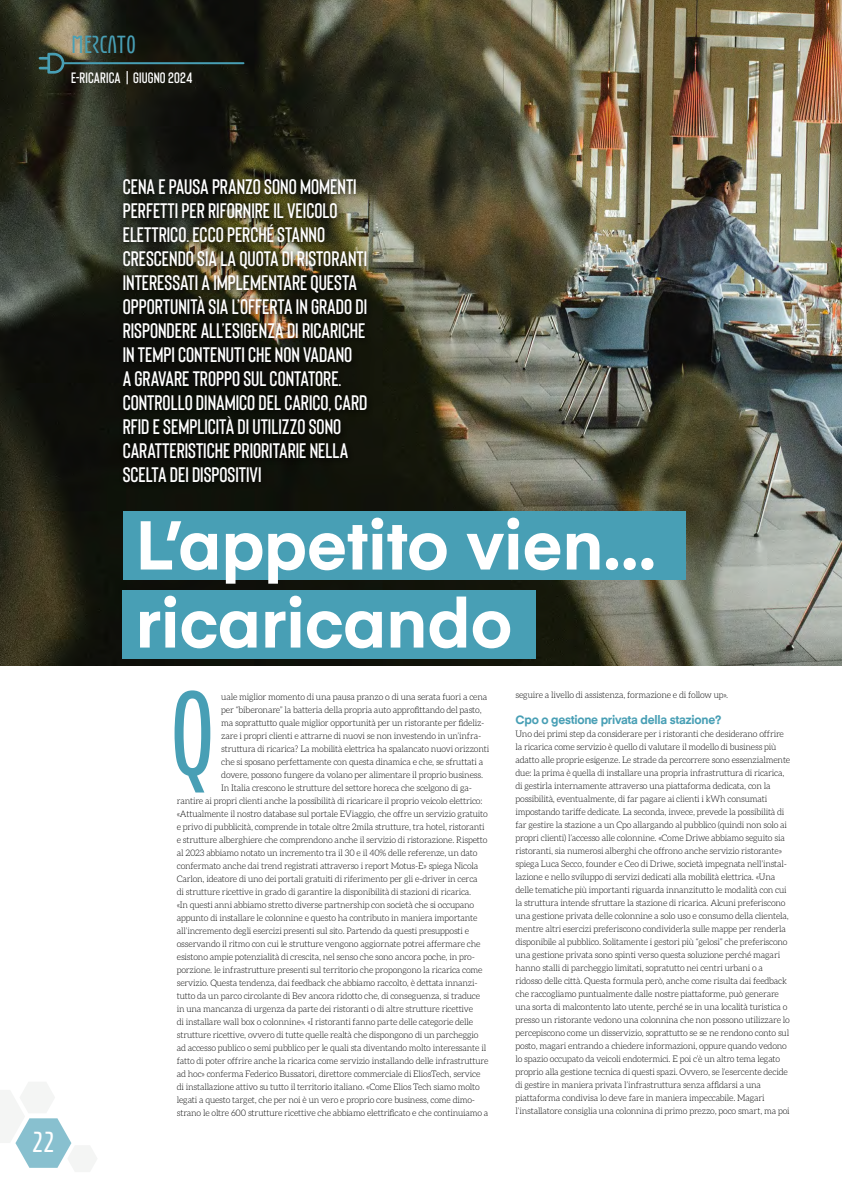
<style>
.page{position:relative;width:842px;height:1191px;background:#fff}
.page>*{position:absolute;margin:0;border:0;box-sizing:border-box;transform-origin:0 0}
.t1{font:113.9px "Eunomia";color:#489fb5}
.t2{font:700 68px/78px "Eina 03";color:#fff}
.t3{font:28.2px "Eunomia";color:#fff}
.t4{font:24px "Eunomia";color:#489fb5}
.t5{font:600 21px/24px "Bison";color:#fff}
.t6{font:600 15px "Bison";letter-spacing:.01em;color:#fff}
.t7{font:700 12px "Eina 01";letter-spacing:-.02em;color:#489fb5}
.t8{font:300 9px/13px "Aleo";letter-spacing:-.02em;color:#000}
</style>
<div class="page">
<img style="left:0;top:0;width:842px;height:666px">
<svg style="left:39px;top:53px;width:25px;height:21px"></svg>
<hr style="left:64px;top:62px;width:179px;height:2px;background:#489fb5">
<svg style="left:0;top:1082px;width:97px;height:90px"></svg>
<svg style="left:127px;top:71px;width:1px;height:13px"></svg>
<div style="left:119px;top:175px;width:255px;height:314px;background:#000;opacity:.7"></div>
<div style="left:123px;top:511px;width:563px;height:68px;background:#489fb5"></div>
<div style="left:123px;top:590px;width:413px;height:68px;background:#489fb5"></div>
<h3 class="t4" style="left:71px;top:35px;width:66px">MERCATO</h3>
<h3 class="t6" style="left:71px;top:69px;width:123px">E-RICARICA GIUGNO 2024</h3>
<h3 class="t3" style="left:32px;top:1131px;width:24px">22</h3>
<p class="t5" style="left:123px;top:173px;width:246px">CENA E PAUSA PRANZO SONO MOMENTI PERFETTI PER RIFORNIRE IL VEICOLO ELETTRICO. ECCO PERCHÉ STANNO CRESCENDO SIA LA QUOTA DI RISTORANTI INTERESSATI A IMPLEMENTARE QUESTA OPPORTUNITÀ SIA L’OFFERTA IN GRADO DI RISPONDERE ALL’ESIGENZA DI RICARICHE IN TEMPI CONTENUTI CHE NON VADANO<br>A GRAVARE TROPPO SUL CONTATORE.<br>CONTROLLO DINAMICO DEL CARICO, CARD RFID E SEMPLICITÀ DI UTILIZZO SONO CARATTERISTICHE PRIORITARIE NELLA SCELTA DEI DISPOSITIVI</p>
<h2 class="t2" style="left:136px;top:502px;width:522px">L’appetito vien… ricaricando</h2>
<h1 class="t1" style="left:169px;top:690px;width:49px">Q</h1>
<p class="t8" style="left:515px;top:688px;width:214px">seguire a livello di assistenza, formazione e di follow up».</p>
<p class="t8" style="left:221px;top:690px;width:268px">uale miglior momento di una pausa pranzo o di una serata fuori a cena</p>
<p class="t8" style="left:221px;top:703px;width:262px">per “biberonare” la batteria della propria auto approfittando del pasto,</p>
<p class="t8" style="left:221px;top:716px;width:265px">ma soprattutto quale miglior opportunità per un ristorante per fideliz-</p>
<p class="t8" style="left:221px;top:729px;width:262px">zare i propri clienti e attrarne di nuovi se non investendo in un’infra-</p>
<p class="t8" style="left:221px;top:742px;width:269px">struttura di ricarica? La mobilità elettrica ha spalancato nuovi orizzonti</p>
<p class="t8" style="left:221px;top:755px;width:263px">che si sposano perfettamente con questa dinamica e che, se sfruttati a</p>
<p class="t8" style="left:221px;top:768px;width:263px">dovere, possono fungere da volano per alimentare il proprio business.</p>
<p class="t8" style="left:221px;top:781px;width:252px">In Italia crescono le strutture del settore horeca che scelgono di ga-</p>
<p class="t8" style="left:177px;top:794px;width:307px">rantire ai propri clienti anche la possibilità di ricaricare il proprio veicolo elettrico:</p>
<p class="t8" style="left:177px;top:807px;width:312px">«Attualmente il nostro database sul portale EViaggio, che offre un servizio gratuito</p>
<p class="t8" style="left:177px;top:820px;width:309px">e privo di pubblicità, comprende in totale oltre 2mila strutture, tra hotel, ristoranti</p>
<p class="t8" style="left:177px;top:833px;width:312px">e strutture alberghiere che comprendono anche il servizio di ristorazione. Rispetto</p>
<p class="t8" style="left:177px;top:846px;width:302px">al 2023 abbiamo notato un incremento tra il 30 e il 40% delle referenze, un dato</p>
<p class="t8" style="left:177px;top:859px;width:303px">confermato anche dai trend registrati attraverso i report Motus-E» spiega Nicola</p>
<p class="t8" style="left:177px;top:872px;width:302px">Carlon, ideatore di uno dei portali gratuiti di riferimento per gli e-driver in cerca</p>
<p class="t8" style="left:177px;top:885px;width:296px">di strutture ricettive in grado di garantire la disponibilità di stazioni di ricarica.</p>
<p class="t8" style="left:177px;top:898px;width:299px">«In questi anni abbiamo stretto diverse partnership con società che si occupano</p>
<p class="t8" style="left:177px;top:911px;width:302px">appunto di installare le colonnine e questo ha contributo in maniera importante</p>
<p class="t8" style="left:177px;top:924px;width:294px">all’incremento degli esercizi presenti sul sito. Partendo da questi presupposti e</p>
<p class="t8" style="left:177px;top:937px;width:305px">osservando il ritmo con cui le strutture vengono aggiornate potrei affermare che</p>
<p class="t8" style="left:177px;top:950px;width:300px">esistono ampie potenzialità di crescita, nel senso che sono ancora poche, in pro-</p>
<p class="t8" style="left:177px;top:963px;width:307px">porzione. le infrastrutture presenti sul territorio che propongono la ricarica come</p>
<p class="t8" style="left:177px;top:976px;width:302px">servizio. Questa tendenza, dai feedback che abbiamo raccolto, è dettata innanzi-</p>
<p class="t8" style="left:177px;top:989px;width:305px">tutto da un parco circolante di Bev ancora ridotto che, di conseguenza, si traduce</p>
<p class="t8" style="left:177px;top:1002px;width:298px">in una mancanza di urgenza da parte dei ristoranti o di altre strutture ricettive</p>
<p class="t8" style="left:177px;top:1015px;width:298px">di installare wall box o colonnine». «I ristoranti fanno parte delle categorie delle</p>
<p class="t8" style="left:177px;top:1028px;width:303px">strutture ricettive, ovvero di tutte quelle realtà che dispongono di un parcheggio</p>
<p class="t8" style="left:177px;top:1041px;width:311px">ad accesso publico o semi pubblico per le quali sta diventando molto interessante il</p>
<p class="t8" style="left:177px;top:1054px;width:313px">fatto di poter offrire anche la ricarica come servizio installando delle infrastrutture</p>
<p class="t8" style="left:177px;top:1067px;width:305px">ad hoc» conferma Federico Bussatori, direttore commerciale di EliosTech, service</p>
<p class="t8" style="left:177px;top:1080px;width:304px">di installazione attivo su tutto il territorio italiano. «Come Elios Tech siamo molto</p>
<p class="t8" style="left:177px;top:1093px;width:300px">legati a questo target, che per noi è un vero e proprio core business, come dimo-</p>
<p class="t8" style="left:177px;top:1106px;width:313px">strano le oltre 600 strutture ricettive che abbiamo elettrificato e che continuiamo a</p>
<h3 class="t7" style="left:515px;top:711px;width:207px">Cpo o gestione privata della stazione?</h3>
<p class="t8" style="left:515px;top:727px;width:276px">Uno dei primi step da considerare per i ristoranti che desiderano offrire la ricarica come servizio è quello di valutare il modello di business più adatto alle proprie esigenze. Le strade da percorrere sono essenzialmente due: la prima è quella di installare una propria infrastruttura di ricarica, di gestirla internamente attraverso una piattaforma dedicata, con la possibilità, eventualmente, di far pagare ai clienti i kWh consumati impostando tariffe dedicate. La seconda, invece, prevede la possibilità di far gestire la stazione a un Cpo allargando al pubblico (quindi non solo ai propri clienti) l’accesso alle colonnine. «Come Driwe abbiamo seguito sia ristoranti, sia numerosi alberghi che offrono anche servizio ristorante» spiega Luca Secco, founder e Ceo di Driwe, società impegnata nell’instal&shy;lazione e nello sviluppo di servizi dedicati alla mobilità elettrica. «Una delle tematiche più importanti riguarda innanzitutto le modalità con cui la struttura intende sfruttare la stazione di ricarica. Alcuni preferiscono una gestione privata delle colonnine a solo uso e consumo della clientela, mentre altri esercizi preferiscono condividerla sulle mappe per renderla disponibile al pubblico. Solitamente i gestori più “gelosi” che preferiscono una gestione privata sono spinti verso questa soluzione perché magari hanno stalli di parcheggio limitati, sopratutto nei centri urbani o a ridosso delle città. Questa formula però, anche come risulta dai feedback che raccogliamo puntualmente dalle nostre piattaforme, può generare una sorta di malcontento lato utente, perché se in una località turistica o presso un ristorante vedono una colonnina che non possono utilizzare lo percepiscono come un disservizio, soprattutto se se ne rendono conto sul posto, magari entrando a chiedere informazioni, oppure quando vedono lo spazio occupato da veicoli endotermici. E poi c’è un altro tema legato proprio alla gestione tecnica di questi spazi. Ovvero, se l’esercente decide di gestire in maniera privata l’infrastruttura senza affidarsi a una piattaforma condivisa lo deve fare in maniera impeccabile. Magari l’installatore consiglia una colonnina di primo prezzo, poco smart, ma poi</p>
</div>
